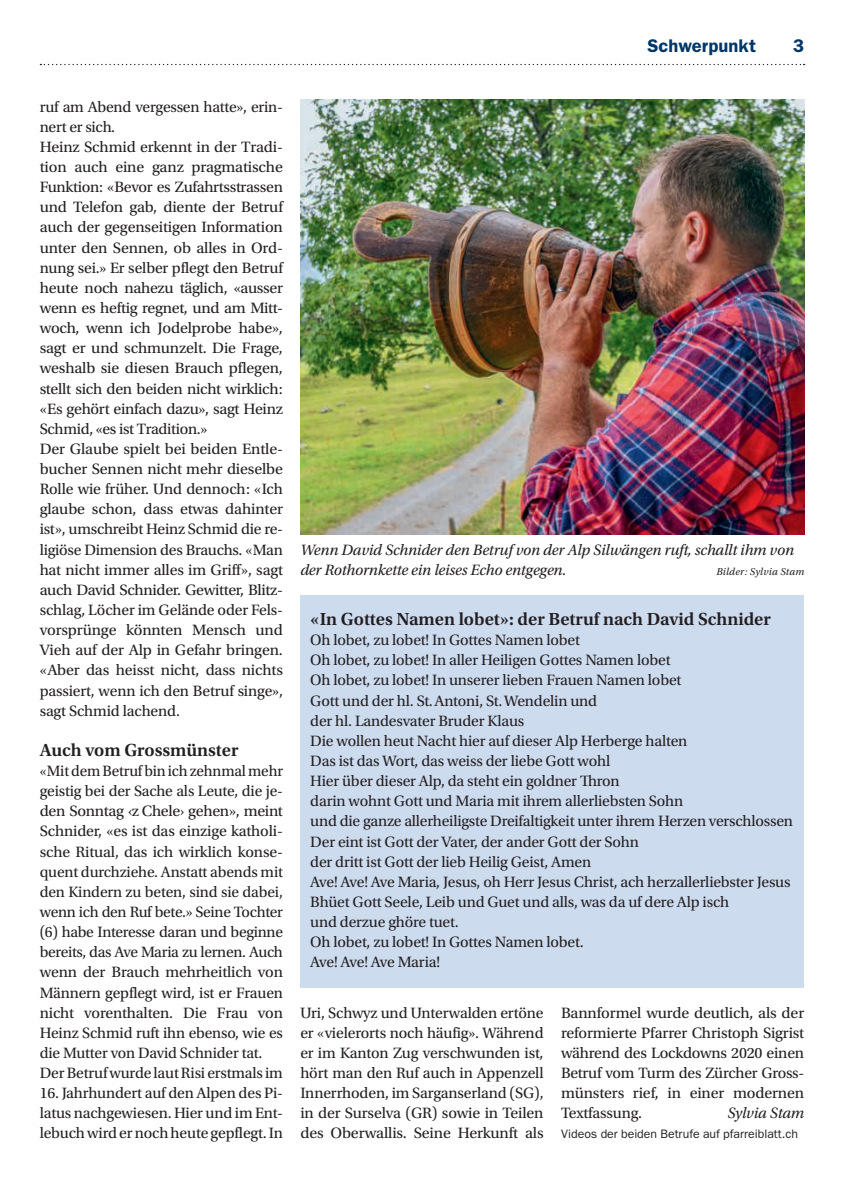
<style>
.page{position:relative;width:844px;height:1191px;background:#fff}
.page>*{position:absolute;margin:0;border:0;box-sizing:border-box;transform-origin:0 0}
.t1{font:600 18.38px "Utopia Std";color:#231f20}
.t2{font:600 18.38px "ITC Franklin Gothic Std";letter-spacing:.005em;color:#003667}
.t3{font:15.75px/20.1px "Utopia Std";letter-spacing:-.01em;color:#231f20}
.t4{font:italic 15.75px/20.1px "Utopia Std";letter-spacing:-.01em;color:#231f20}
.t5{font:12.25px "ITC Franklin Gothic Std";color:#231f20}
.t6{font:italic 10.5px "Utopia Std";letter-spacing:.02em;color:#231f20}
</style>
<div class="page">
<svg style="left:40px;top:64px;width:764px;height:1px"></svg>
<div style="left:300px;top:595px;width:504px;height:392px;background:#cddbef"></div>
<img style="left:300px;top:99px;width:504px;height:435px">
<p class="t2" style="left:647px;top:35px;width:110px">Schwerpunkt</p>
<p class="t2" style="left:793px;top:35px;width:13px">3</p>
<p class="t3" style="left:40px;top:97px;width:245px">ruf am Abend vergessen hatte», erin&shy;nert er sich.<br>Heinz Schmid erkennt in der Tradi&shy;tion auch eine ganz pragmatische Funktion: «Bevor es Zufahrtsstrassen und Telefon gab, diente der Betruf auch der gegenseitigen Information unter den Sennen, ob alles in Ord&shy;nung sei.» Er selber pflegt den Betruf heute noch nahezu täglich, «ausser wenn es heftig regnet, und am Mitt&shy;woch, wenn ich Jodelprobe habe», sagt er und schmunzelt. Die Frage, weshalb sie diesen Brauch pflegen, stellt sich den beiden nicht wirklich: «Es gehört einfach dazu», sagt Heinz Schmid, «es ist Tradition.»<br>Der Glaube spielt bei beiden Entle&shy;bucher Sennen nicht mehr dieselbe Rolle wie früher. Und dennoch: «Ich glaube schon, dass etwas dahinter ist», umschreibt Heinz Schmid die re&shy;ligiöse Dimension des Brauchs. «Man hat nicht immer alles im Griff», sagt auch David Schnider. Gewitter, Blitz&shy;schlag, Löcher im Gelände oder Fels&shy;vorsprünge könnten Mensch und Vieh auf der Alp in Gefahr bringen. «Aber das heisst nicht, dass nichts passiert, wenn ich den Betruf singe», sagt Schmid lachend.</p>
<p class="t1" style="left:40px;top:739px;width:200px">Auch vom Grossmünster</p>
<p class="t3" style="left:40px;top:761px;width:245px">«Mit dem Betruf bin ich zehnmal mehr geistig bei der Sache als Leute, die je&shy;den Sonntag ‹z Chele› gehen», meint Schnider, «es ist das einzige katholi&shy;sche Ritual, das ich wirklich konse&shy;quent durchziehe. Anstatt abends mit den Kindern zu beten, sind sie dabei, wenn ich den Ruf bete.» Seine Tochter (6) habe Interesse daran und beginne bereits, das Ave Maria zu lernen. Auch wenn der Brauch mehrheitlich von Männern gepflegt wird, ist er Frauen nicht vorenthalten. Die Frau von Heinz Schmid ruft ihn ebenso, wie es die Mutter von David Schnider tat.<br>Der Betruf wurde laut Risi erstmals im</p>
<p class="t3" style="left:40px;top:1083px;width:245px;text-align:justify">16. Jahrhundert auf den Alpen des Pi&shy;latus nachgewiesen. Hier und im Ent&shy;lebuch wird er noch heute gepflegt. In</p>
<p class="t4" style="left:300px;top:539px;width:495px">Wenn David Schnider den Betruf von der Alp Silwängen ruft, schallt ihm von der Rothornkette ein leises Echo entgegen.</p>
<p class="t6" style="left:716px;top:565px;width:89px">Bilder: Sylvia Stam</p>
<p class="t1" style="left:310px;top:608px;width:462px">«In Gottes Namen lobet»: der Betruf nach David Schnider</p>
<p class="t3" style="left:310px;top:630px;width:484px">Oh lobet, zu lobet! In Gottes Namen lobet<br>Oh lobet, zu lobet! In aller Heiligen Gottes Namen lobet<br>Oh lobet, zu lobet! In unserer lieben Frauen Namen lobet<br>Gott und der hl. St. Antoni, St. Wendelin und<br>der hl. Landesvater Bruder Klaus<br>Die wollen heut Nacht hier auf dieser Alp Herberge halten<br>Das ist das Wort, das weiss der liebe Gott wohl<br>Hier über dieser Alp, da steht ein goldner Thron<br>darin wohnt Gott und Maria mit ihrem allerliebsten Sohn<br>und die ganze allerheiligste Dreifaltigkeit unter ihrem Herzen verschlossen Der eint ist Gott der Vater, der ander Gott der Sohn<br>der dritt ist Gott der lieb Heilig Geist, Amen<br>Ave! Ave! Ave Maria, Jesus, oh Herr Jesus Christ, ach herzallerliebster Jesus Bhüet Gott Seele, Leib und Guet und alls, was da uf dere Alp isch<br>und derzue ghöre tuet.<br>Oh lobet, zu lobet! In Gottes Namen lobet.<br>Ave! Ave! Ave Maria!</p>
<p class="t3" style="left:300px;top:1002px;width:245px;text-align:justify">Uri, Schwyz und Unterwalden ertöne er «vielerorts noch häufig». Während er im Kanton Zug verschwunden ist, hört man den Ruf auch in Appenzell Innerrhoden, im Sarganserland (SG), in der Surselva (GR) sowie in Teilen des Oberwallis. Seine Herkunft als</p>
<p class="t3" style="left:561px;top:1002px;width:245px;text-align:justify">Bannformel wurde deutlich, als der reformierte Pfarrer Christoph Sigrist während des Lockdowns 2020 einen Betruf vom Turm des Zürcher Gross&shy;münsters rief, in einer modernen Textfassung.</p>
<p class="t4" style="left:727px;top:1103px;width:78px">Sylvia Stam</p>
<p class="t5" style="left:561px;top:1127px;width:238px">Videos der beiden Betrufe auf pfarreiblatt.ch</p>
</div>
